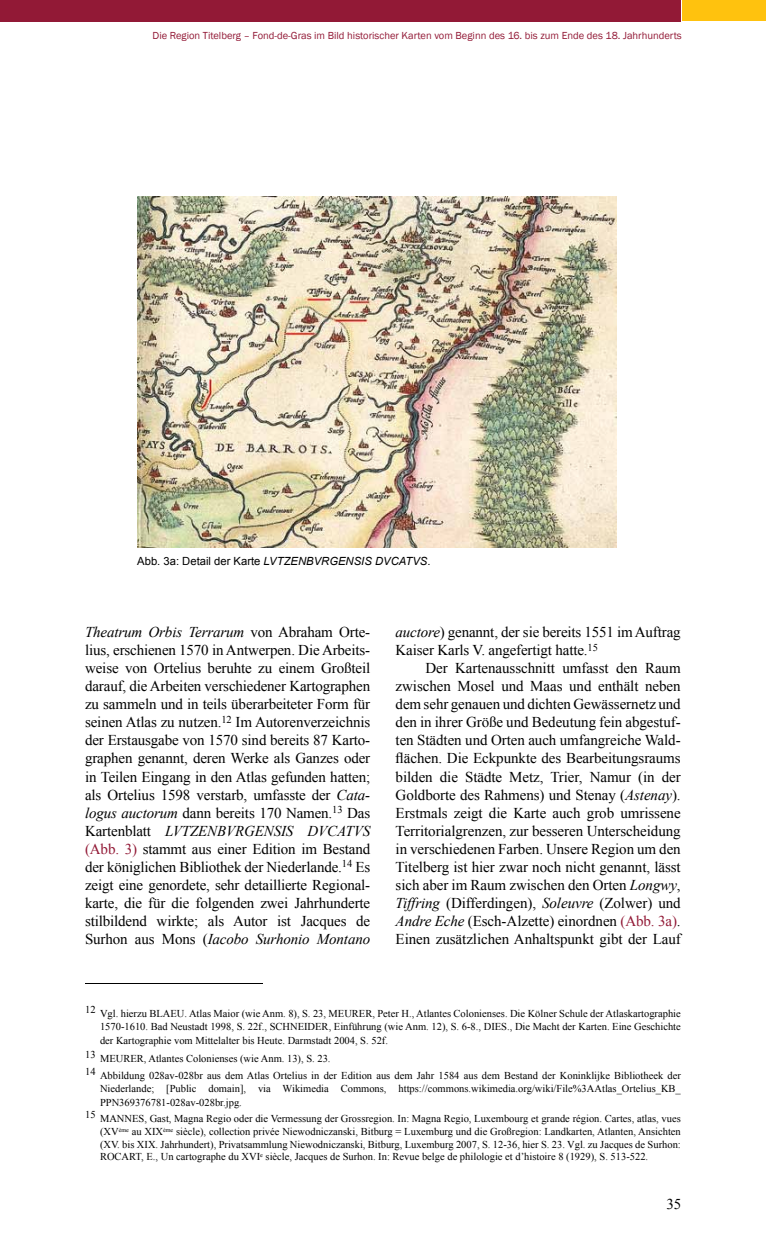
<style>
.page{position:relative;width:766px;height:1255px;background:#fff}
.page>*{position:absolute;margin:0;border:0;box-sizing:border-box;transform-origin:0 0}
.t1{font:15px/18px "Times New Roman";letter-spacing:-.01em;color:#000;text-align:justify}
.t2{font:11.25px "Arial";color:#000}
.t3{font:10.5px/12.6px "Times New Roman";color:#000}
.t4{font:10.5px "Franklin Gothic";color:#921936}
.s1{font-style:italic}
.s2{color:#921936}
</style>
<div class="page">
<div style="left:0;top:0;width:680px;height:21px;background:#921936"></div>
<div style="left:682px;top:0;width:83px;height:21px;background:#ffc20e"></div>
<img style="left:137px;top:196px;width:479px;height:351px">
<hr style="left:85px;top:982px;width:177px;height:1px;background:#000">
<p class="t4" style="left:152px;top:29px;width:530px">Die Region Titelberg – Fond-de-Gras im Bild historischer Karten vom Beginn des 16. bis zum Ende des 18. Jahrhunderts</p>
<p class="t2" style="left:137px;top:553px;width:295px">Abb. 3a: Detail der Karte <span class="s1">LVTZENBVRGENSIS DVCATVS</span>.</p>
<p class="t1" style="left:85px;top:623px;width:286px"><span class="s1">Theatrum Orbis Terrarum</span> von Abraham Orte&shy;lius, erschienen 1570 in Antwerpen. Die Arbeits&shy;weise von Ortelius beruhte zu einem Großteil darauf, die Arbeiten verschiedener Kartographen zu sammeln und in teils überarbeiteter Form für seinen Atlas zu nutzen.<sup>12</sup> Im Autorenverzeichnis der Erstausgabe von 1570 sind bereits 87 Karto&shy;graphen genannt, deren Werke als Ganzes oder in Teilen Eingang in den Atlas gefunden hatten; als Ortelius 1598 verstarb, umfasste der <span class="s1">Cata&shy;logus auctorum</span> dann bereits 170 Namen.<sup>13</sup> Das Kartenblatt <span class="s1">LVTZENBVRGENSIS DVCATVS </span><span class="s2">(Abb. 3)</span> stammt aus einer Edition im Bestand der königlichen Bibliothek der Niederlande.<sup>14</sup> Es zeigt eine genordete, sehr detaillierte Regional&shy;karte, die für die folgenden zwei Jahrhunderte stilbildend wirkte; als Autor ist Jacques de Surhon aus Mons (<span class="s1">Iacobo Surhonio Montano</span></p>
<p class="t1" style="left:395px;top:623px;width:286px"><span class="s1">auctore</span>) genannt, der sie bereits 1551 im Auftrag<br>Kaiser Karls V. angefertigt hatte.<sup>15</sup></p>
<p class="t1" style="left:395px;top:659px;width:286px;text-indent:30px">Der Kartenausschnitt umfasst den Raum zwischen Mosel und Maas und enthält neben dem sehr genauen und dichten Gewässernetz und den in ihrer Größe und Bedeutung fein abgestuf&shy;ten Städten und Orten auch umfangreiche Wald&shy;flächen. Die Eckpunkte des Bearbeitungsraums bilden die Städte Metz, Trier, Namur (in der Goldborte des Rahmens) und Stenay (<span class="s1">Astenay</span>).<br>Erstmals zeigt die Karte auch grob umrissene Territorialgrenzen, zur besseren Unterscheidung in verschiedenen Farben. Unsere Region um den Titelberg ist hier zwar noch nicht genannt, lässt sich aber im Raum zwischen den Orten <span class="s1">Longwy</span>, <span class="s1">Tiffring</span> (Differdingen), <span class="s1">Soleuvre</span> (Zolwer) und <span class="s1">Andre Eche</span> (Esch-Alzette) einordnen <span class="s2">(Abb. 3a)</span>.<br>Einen zusätzlichen Anhaltspunkt gibt der Lauf</p>
<p class="t3" style="left:85px;top:1007px;width:80px">12 Vgl. hierzu Blaeu</p>
<p class="t3" style="left:184px;top:1007px;width:162px">. Atlas Maior (wie Anm. 8), S. 23, Meurer</p>
<p class="t3" style="left:372px;top:1007px;width:310px">, Peter H., Atlantes Colonienses. Die Kölner Schule der Atlaskartographie</p>
<p class="t3" style="left:100px;top:1019px;width:184px">1570-1610. Bad Neustadt 1998, S. 22f., Schneider</p>
<p class="t3" style="left:100px;top:1019px;width:582px;line-height:14px;text-indent:228px">, Einführung (wie Anm. 12), S. 6-8., Dies ., Die Macht der Karten. Eine Geschichte der Kartographie vom Mittelalter bis Heute. Darmstadt 2004, S. 52f.</p>
<p class="t3" style="left:85px;top:1052px;width:33px">13 Meurer</p>
<p class="t3" style="left:85px;top:1050px;width:597px;line-height:16.8px;text-indent:59px">, Atlantes Colonienses (wie Anm. 13), S. 23.<br>14 Abbildung 028av-028br aus dem Atlas Ortelius in der Edition aus dem Jahr 1584 aus dem Bestand der Koninklijke Bibliotheek der</p>
<p class="t3" style="left:100px;top:1080px;width:582px;line-height:14px">Niederlande; [Public domain], via Wikimedia Commons, https://commons.wikimedia.org/wiki/File%3AAtlas_Ortelius_KB_<br>PPN369376781-028av-028br.jpg.</p>
<p class="t3" style="left:85px;top:1112px;width:33px">15 Mannes</p>
<p class="t3" style="left:100px;top:1112px;width:582px;text-align:justify;text-indent:44px">, Gast, Magna Regio oder die Vermessung der Grossregion. In: Magna Regio, Luxembourg et grande région. Cartes, atlas, vues (XV<sup>ème</sup> au XIX<sup>ème</sup> siècle), collection privée Niewodniczanski, Bitburg = Luxemburg und die Großregion: Landkarten, Atlanten, Ansichten (XV. bis XIX. Jahrhundert), Privatsammlung Niewodniczanski, Bitburg, Luxemburg 2007, S. 12-36, hier S. 23. Vgl. zu Jacques de Surhon:<br>Rocart</p>
<p class="t3" style="left:141px;top:1150px;width:508px">, E., Un cartographe du XVI<sup>e</sup> siècle, Jacques de Surhon. In: Revue belge de philologie et d’histoire 8 (1929), S. 513-522.</p>
<p class="t1" style="left:666px;top:1194px;width:16px">35</p>
</div>
